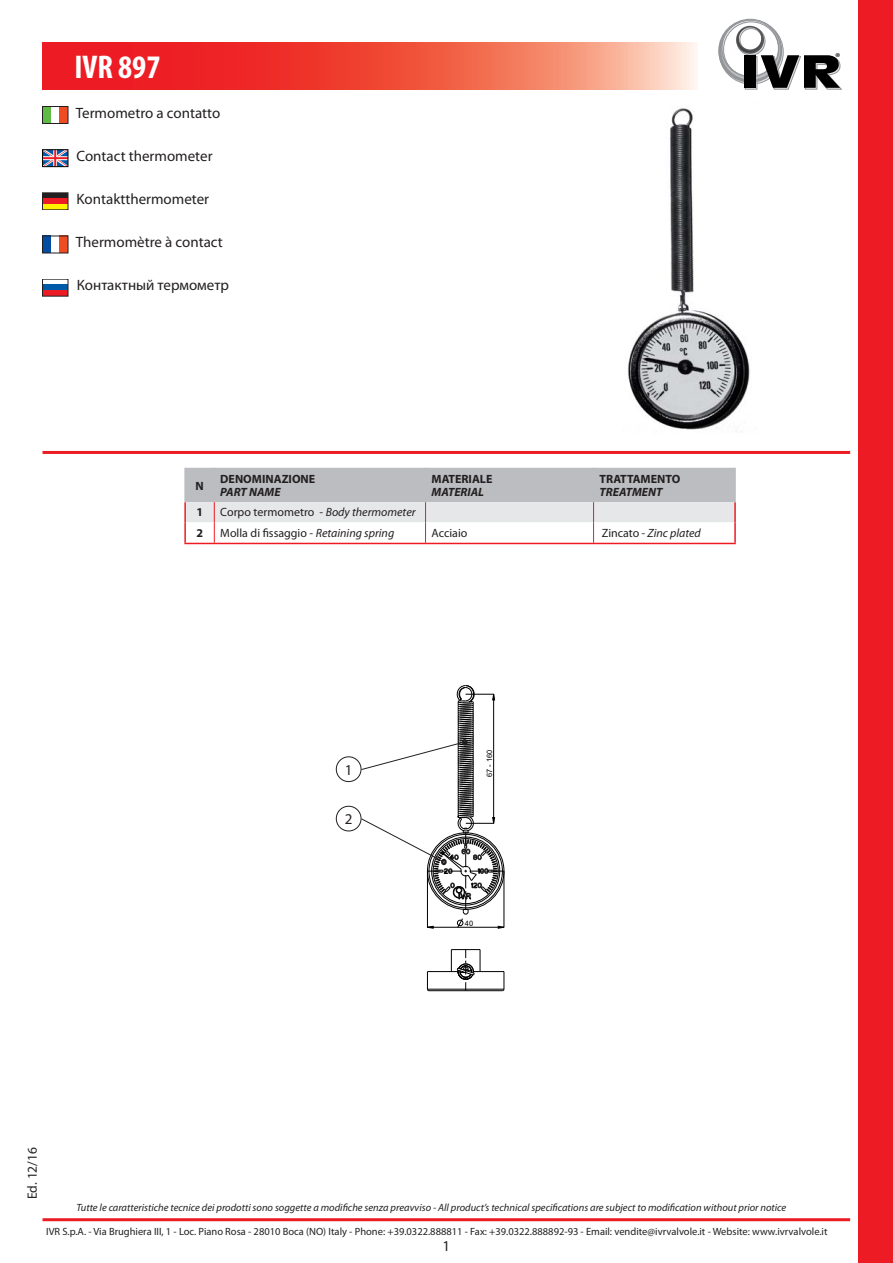
<style>
.page{position:relative;width:893px;height:1263px;background:#fff}
.page>*{position:absolute;margin:0;border:0;box-sizing:border-box;transform-origin:0 0}
.t1{font:700 condensed 33px "Myriad Pro";color:#fff}
.t2{font:15px "Myriad Pro";color:#231f20}
.t3{font:13.5px "Myriad Pro";color:#231f20}
.t4{font:12px "Myriad Pro";color:#231f20}
.t5{font:700 12px "Myriad Pro";color:#231f20}
.t6{font:italic 700 12px "Myriad Pro";color:#231f20}
.t7{font:italic 12px "Myriad Pro";color:#231f20}
.t8{font:700 11.55px "Myriad Pro";color:#231f20}
.t9{font:10.5px "Myriad Pro";color:#231f20}
.t10{font:italic 10.5px "Myriad Pro";color:#231f20}
.t11{font:7.5px "Arial";color:#000}
.s1{font-style:italic}
.s2{font-style:normal}
</style>
<div class="page">
<div style="left:859px;top:0;width:34px;height:1263px;background:#ed1c24"></div>
<hr style="left:43px;top:1218px;width:807px;height:3px;background:#ed1c24">
<svg style="left:718px;top:19px;width:124px;height:70px"></svg>
<svg style="left:43px;top:43px;width:654px;height:47px;background:#f1594c"></svg>
<hr style="left:429px;top:990px;width:73px;height:1px;background:#000">
<hr style="left:427px;top:989px;width:77px;height:1px;background:#000">
<hr style="left:427px;top:971px;width:31px;height:1px;background:#000">
<hr style="left:473px;top:971px;width:31px;height:1px;background:#000">
<svg style="left:502px;top:972px;width:3px;height:19px"></svg>
<svg style="left:427px;top:972px;width:2px;height:19px"></svg>
<hr style="left:504px;top:871px;width:1px;height:56px;background:#000">
<svg style="left:451px;top:949px;width:30px;height:42px"></svg>
<hr style="left:43px;top:451px;width:807px;height:3px;background:#ed1c24">
<div style="left:60px;top:107px;width:8px;height:17px;background:#f04c23"></div>
<div style="left:43px;top:107px;width:8px;height:17px;background:#60bb46"></div>
<div style="left:42px;top:106px;width:26px;height:18px;border:1px solid #231f20"></div>
<svg style="left:44px;top:152px;width:22px;height:13px"></svg>
<div style="left:42px;top:150px;width:26px;height:17px;border:1px solid #000"></div>
<div style="left:43px;top:193px;width:25px;height:6px;background:#231f20"></div>
<div style="left:43px;top:199px;width:25px;height:5px;background:#ed1c24"></div>
<div style="left:43px;top:204px;width:25px;height:6px;background:#fff200"></div>
<div style="left:43px;top:193px;width:25px;height:17px;border:1px solid #231f20"></div>
<div style="left:60px;top:236px;width:8px;height:17px;background:#f04c23"></div>
<div style="left:43px;top:236px;width:8px;height:17px;background:#034ea2"></div>
<div style="left:43px;top:285px;width:25px;height:6px;background:#005aaa"></div>
<div style="left:43px;top:291px;width:25px;height:5px;background:#ed1c24"></div>
<img style="left:628px;top:108px;width:122px;height:324px">
<div style="left:336px;top:806px;width:25px;height:25px;border:1px solid #231f20;border-radius:50%"></div>
<div style="left:336px;top:756px;width:25px;height:26px;border:1px solid #231f20;border-radius:50%"></div>
<hr style="left:184px;top:502px;width:2px;height:20px;background:#ed1c24">
<hr style="left:734px;top:502px;width:2px;height:20px;background:#ed1c24">
<hr style="left:184px;top:522px;width:2px;height:21px;background:#ed1c24">
<hr style="left:734px;top:522px;width:2px;height:21px;background:#ed1c24">
<hr style="left:184px;top:543px;width:552px;height:1px;background:#ed1c24">
<svg style="left:185px;top:468px;width:550px;height:75px"></svg>
<hr style="left:184px;top:468px;width:2px;height:34px;background:#bbbdc0">
<hr style="left:734px;top:468px;width:2px;height:34px;background:#bbbdc0">
<svg style="left:360px;top:685px;width:144px;height:244px"></svg>
<h1 class="t1" style="left:74px;top:48px;width:87px">IVR 897</h1>
<h2 class="t2" style="left:76px;top:107px;width:146px">Termometro a contatto</h2>
<h2 class="t2" style="left:77px;top:150px;width:138px">Contact thermometer</h2>
<h2 class="t2" style="left:77px;top:193px;width:134px">Kontaktthermometer</h2>
<h2 class="t2" style="left:76px;top:237px;width:148px">Thermomètre à contact</h2>
<h2 class="t2" style="left:77px;top:280px;width:154px">Контактный термометр</h2>
<p class="t5" style="left:196px;top:478px;width:10px">N</p>
<p class="t5" style="left:220px;top:472px;width:97px">DENOMINAZIONE</p>
<p class="t6" style="left:220px;top:485px;width:62px">PART NAME</p>
<p class="t5" style="left:431px;top:472px;width:62px">MATERIALE</p>
<p class="t6" style="left:431px;top:485px;width:54px">MATERIAL</p>
<p class="t5" style="left:599px;top:472px;width:82px">TRATTAMENTO</p>
<p class="t6" style="left:599px;top:485px;width:64px">TREATMENT</p>
<p class="t5" style="left:196px;top:505px;width:8px">1</p>
<p class="t4" style="left:220px;top:508px;width:197px">Corpo termometro - <span class="s1">Body thermometer</span></p>
<p class="t5" style="left:196px;top:526px;width:8px">2</p>
<p class="t4" style="left:220px;top:529px;width:175px">Molla di fissaggio - <span class="s1">Retaining spring</span></p>
<p class="t4" style="left:431px;top:529px;width:37px">Acciaio</p>
<p class="t7" style="left:602px;top:529px;width:101px"><span class="s2">Zincato</span> - Zinc plated</p>
<h2 class="t2" style="left:345px;top:764px;width:9px">1</h2>
<h2 class="t2" style="left:345px;top:813px;width:9px">2</h2>
<p class="t11" style="left:487px;top:777px;width:29px;rotate:-90deg">67 - 160</p>
<p class="t11" style="left:465px;top:920px;width:10px">40</p>
<p class="t8" style="left:835px;top:50px;width:7px">®</p>
<p class="t3" style="left:27px;top:1199px;width:54px;rotate:-90deg">Ed. 12/16</p>
<p class="t10" style="left:77px;top:1203px;width:711px">Tutte le caratteristiche tecnice dei prodotti sono soggette a modifiche senza preavviso - All product’s technical specifications are subject to modification without prior notice</p>
<p class="t9" style="left:46px;top:1228px;width:783px">IVR S.p.A. - Via Brughiera III, 1 - Loc. Piano Rosa - 28010 Boca (NO) Italy - Phone: +39.0322.888811 - Fax: +39.0322.888892-93 - Email: vendite@ivrvalvole.it - Website: www.ivrvalvole.it</p>
<h2 class="t2" style="left:442px;top:1241px;width:9px">1</h2>
</div>
